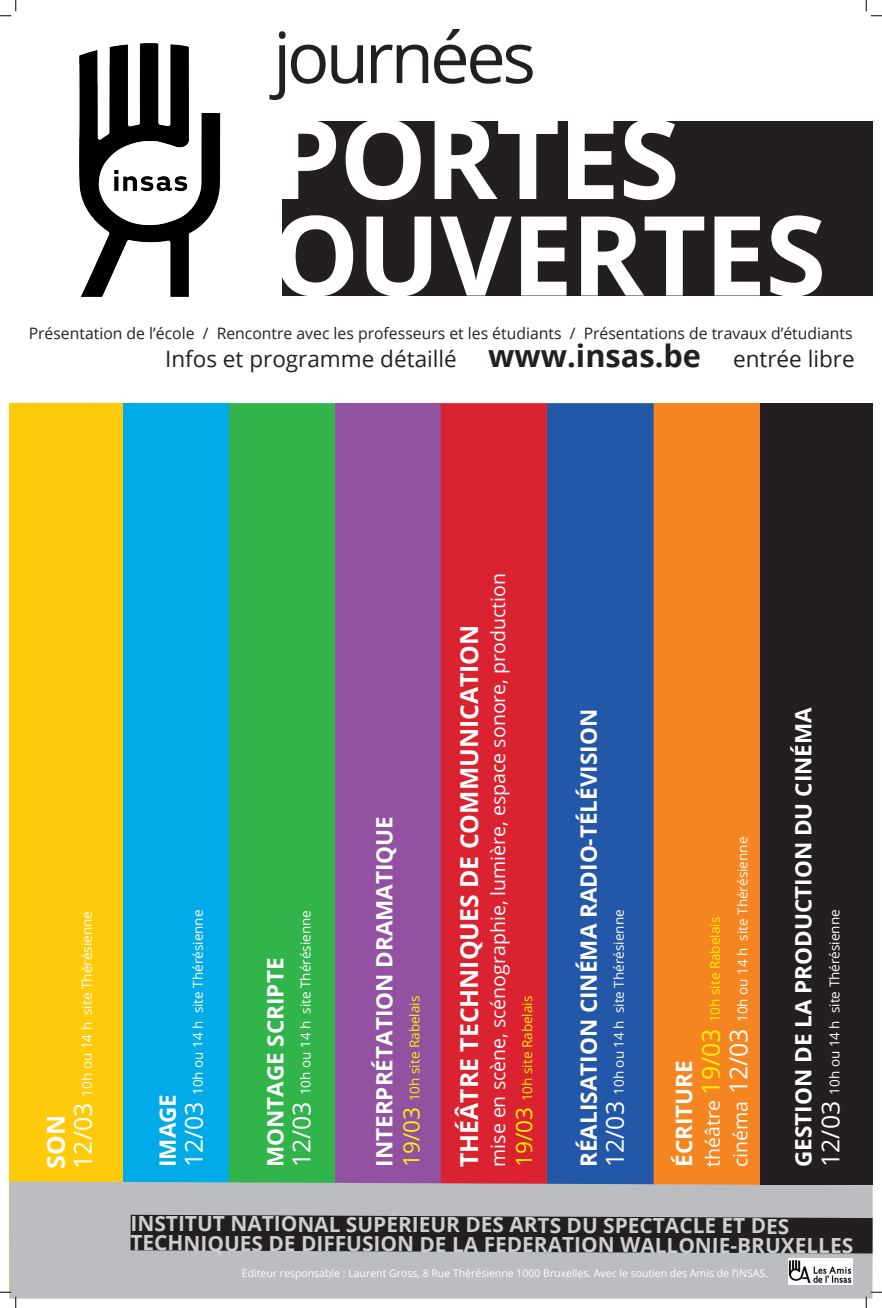
<style>
.page{position:relative;width:882px;height:1308px;background:#fff}
.page>*{position:absolute;margin:0;border:0;box-sizing:border-box;transform-origin:0 0}
.t1{font:700 110.55px "Open Sans";letter-spacing:-.015em;color:#fff}
.t2{font:70.57px "Open Sans";letter-spacing:-.055em;color:#231f20}
.t3{font:700 24.75px "Open Sans";color:#fff}
.t4{font:700 22.5px "Open Sans";color:#fff}
.t5{font:22.5px "Open Sans";color:#231f20}
.t6{font:700 20.85px "Open Sans";letter-spacing:-.005em;color:#cdced0}
.t7{font:19.5px "Open Sans";color:#fff}
.t8{font:15.75px "Open Sans";color:#231f20}
.t9{font:13.5px "Open Sans";color:#fff}
.t10{font:13.5px "Open Sans";color:#fff101}
.t11{font:10.5px "Open Sans";color:#fff}
.s1{font-weight:700;font-size:30.75px}
.s2{font-size:24.75px}
.s3{font-size:22.5px}
.s4{font-size:19.5px;color:#fff}
.s5{font-size:19.5px}
</style>
<div class="page">
<div style="left:653px;top:403px;width:107px;height:890px;background:#f58520"></div>
<div style="left:9px;top:403px;width:114px;height:889px;background:#feca0a"></div>
<div style="left:123px;top:403px;width:106px;height:889px;background:#00abe7"></div>
<div style="left:229px;top:403px;width:106px;height:889px;background:#31b44a"></div>
<div style="left:335px;top:403px;width:106px;height:889px;background:#9252a1"></div>
<div style="left:441px;top:403px;width:106px;height:890px;background:#db2230;border:1px solid #db2230"></div>
<div style="left:547px;top:403px;width:106px;height:890px;background:#2258a7"></div>
<img style="left:79px;top:43px;width:142px;height:253px">
<div style="left:9px;top:1181px;width:864px;height:117px;background:#bcbdc0"></div>
<svg style="left:131px;top:1214px;width:742px;height:39px;background:#302d2e"></svg>
<div style="left:272px;top:114px;width:601px;height:181px;background:#231f20"></div>
<img style="left:788px;top:1258px;width:64px;height:25px">
<div style="left:265px;top:112px;width:608px;height:8px;background:#fff"></div>
<div style="left:268px;top:116px;width:14px;height:180px;background:#fff"></div>
<div style="left:760px;top:403px;width:113px;height:781px;background:#231f20"></div>
<svg style="left:0;top:0;width:17px;height:17px"></svg>
<svg style="left:0;top:1291px;width:17px;height:16px"></svg>
<svg style="left:866px;top:0;width:16px;height:17px"></svg>
<svg style="left:866px;top:1291px;width:16px;height:16px"></svg>
<p class="t2" style="left:273px;top:9px;width:264px">journées</p>
<p class="t1" style="left:272px;top:81px;width:410px">PORTES</p>
<p class="t1" style="left:272px;top:177px;width:556px">OUVERTES</p>
<p class="t8" style="left:29px;top:322px;width:825px">Présentation de l’école / Rencontre avec les professeurs et les étudiants / Présentations de travaux d’étudiants</p>
<p class="t5" style="left:165px;top:344px;width:691px">Infos et programme détaillé <span class="s1">www.insas.be</span> entrée libre</p>
<p class="t3" style="left:38px;top:1168px;width:55px;rotate:-90deg">SON</p>
<p class="t9" style="left:78px;top:1168px;width:259px;rotate:-90deg"><span class="s2">12/03</span> 10h ou 14 h site Thérésienne</p>
<p class="t4" style="left:152px;top:1166px;width:75px;rotate:-90deg">IMAGE</p>
<p class="t9" style="left:189px;top:1166px;width:259px;rotate:-90deg"><span class="s2">12/03</span> 10h ou 14 h site Thérésienne</p>
<p class="t4" style="left:259px;top:1167px;width:211px;rotate:-90deg">MONTAGE SCRIPTE</p>
<p class="t9" style="left:296px;top:1167px;width:259px;rotate:-90deg"><span class="s2">12/03</span> 10h ou 14 h site Thérésienne</p>
<p class="t4" style="left:368px;top:1166px;width:352px;rotate:-90deg">INTERPRÉTATION DRAMATIQUE</p>
<p class="t10" style="left:405px;top:1166px;width:172px;rotate:-90deg"><span class="s3">19/03</span> 10h site Rabelais</p>
<p class="t7" style="left:485px;top:1166px;width:595px;rotate:-90deg">mise en scène, scénographie, lumière, espace sonore, production</p>
<p class="t3" style="left:452px;top:1166px;width:543px;rotate:-90deg">THÉÂTRE TECHNIQUES DE COMMUNICATION</p>
<p class="t10" style="left:518px;top:1166px;width:172px;rotate:-90deg"><span class="s3">19/03</span> 10h site Rabelais</p>
<p class="t4" style="left:573px;top:1166px;width:459px;rotate:-90deg">RÉALISATION CINÉMA RADIO-TÉLÉVISION</p>
<p class="t9" style="left:610px;top:1166px;width:259px;rotate:-90deg"><span class="s2">12/03</span> 10h ou 14 h site Thérésienne</p>
<p class="t4" style="left:668px;top:1166px;width:108px;rotate:-90deg">ÉCRITURE</p>
<p class="t10" style="left:706px;top:1166px;width:251px;rotate:-90deg"><span class="s4">théâtre</span> <span class="s2">19/03</span> 10h site Rabelais</p>
<p class="t9" style="left:733px;top:1166px;width:331px;rotate:-90deg"><span class="s5">cinéma</span> <span class="s2">12/03</span> 10h ou 14 h site Thérésienne</p>
<p class="t4" style="left:787px;top:1166px;width:461px;rotate:-90deg">GESTION DE LA PRODUCTION DU CINÉMA</p>
<p class="t9" style="left:825px;top:1166px;width:259px;rotate:-90deg"><span class="s2">12/03</span> 10h ou 14 h site Thérésienne</p>
<p class="t6" style="left:131px;top:1209px;width:660px">INSTITUT NATIONAL SUPÉRIEUR DES ARTS DU SPECTACLE ET DES</p>
<p class="t6" style="left:131px;top:1229px;width:724px">TECHNIQUES DE DIFFUSION DE LA FEDERATION WALLONIE-BRUXELLES</p>
<p class="t11" style="left:242px;top:1265px;width:528px">Editeur responsable : Laurent Gross, 8 Rue Thérésienne 1000 Bruxelles. Avec le soutien des Amis de l’INSAS.</p>
</div>
